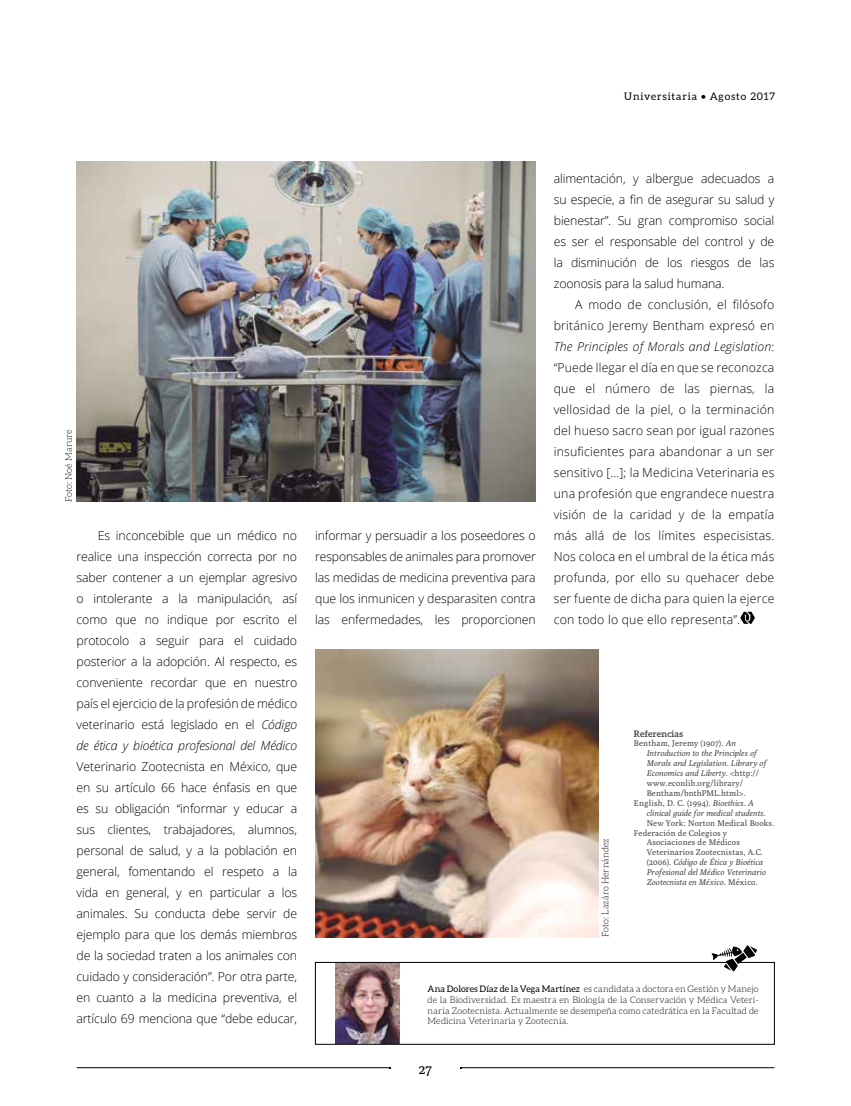
<style>
.page{position:relative;width:851px;height:1106px;background:#fff}
.page>*{position:absolute;margin:0;border:0;box-sizing:border-box;transform-origin:0 0}
.t1{font:14.1px "Poly";color:#000}
.t2{font:300 12.3px/21px "Open Sans";letter-spacing:-.01em;color:#000;text-align:justify}
.t3{font:10.5px "Aleo";letter-spacing:.08em;color:#000}
.t4{font:300 9px/10.8px "Aleo";letter-spacing:.015em;color:#000;text-align:justify}
.t5{font:700 9px "Aleo";letter-spacing:.015em;color:#48484a}
.t6{font:italic 8.25px "Poly";letter-spacing:.015em;color:#48484a}
.t7{font:8.25px "Poly";letter-spacing:.015em;color:#48484a}
.s1{font-style:italic}
.s2{font-style:normal}
.s3{font-weight:400}
</style>
<div class="page">
<img style="left:335px;top:964px;width:64px;height:78px">
<div style="left:315px;top:962px;width:459px;height:82px;border:1px solid #000"></div>
<img style="left:315px;top:649px;width:283px;height:288px">
<img style="left:77px;top:162px;width:458px;height:340px">
<svg style="left:740px;top:611px;width:14px;height:13px"></svg>
<hr style="left:461px;top:1067px;width:313px;height:1px;background:#000">
<hr style="left:77px;top:1067px;width:312px;height:1px;background:#000">
<svg style="left:711px;top:945px;width:46px;height:26px"></svg>
<p class="t3" style="left:624px;top:90px;width:152px">Universitaria • Agosto 2017</p>
<p class="t4" style="left:63px;top:502px;width:74px;rotate:-90deg">Foto: Noé Marure</p>
<p class="t2" style="left:77px;top:524px;width:222px;text-indent:21px">Es inconcebible que un médico no realice una inspección correcta por no saber contener a un ejemplar agresivo o intolerante a la manipulación, así como que no indique por escrito el protocolo a seguir para el cuidado posterior a la adopción. Al respecto, es conveniente recordar que en nuestro país el ejercicio de la profesión de médico veterinario está legislado en el <span class="s1">Código de ética y bioética profesional del Médico</span></p>
<p class="t2" style="left:77px;top:755px;width:222px">Veterinario Zootecnista en México, que en su artículo 66 hace énfasis en que es su obligación “informar y educar a sus clientes, trabajadores, alumnos, personal de salud, y a la población en general, fomentando el respeto a la vida en general, y en particular a los animales. Su conducta debe servir de ejemplo para que los demás miembros de la sociedad traten a los animales con cuidado y consideración”. Por otra parte, en cuanto a la medicina preventiva, el artículo 69 menciona que “debe educar,</p>
<p class="t2" style="left:315px;top:524px;width:222px">informar y persuadir a los poseedores o responsables de animales para promover las medidas de medicina preventiva para que los inmunicen y desparasiten contra las enfermedades, les proporcionen</p>
<p class="t2" style="left:553px;top:167px;width:222px">alimentación, y albergue adecuados a su especie, a fin de asegurar su salud y bienestar”. Su gran compromiso social es ser el responsable del control y de la disminución de los riesgos de las zoonosis para la salud humana.</p>
<p class="t2" style="left:553px;top:293px;width:222px;text-indent:21px">A modo de conclusión, el filósofo británico Jeremy Bentham expresó en <span class="s1">The Principles of Morals and Legislation</span>: “Puede llegar el día en que se reconozca que el número de las piernas, la vellosidad de la piel, o la terminación del hueso sacro sean por igual razones insuficientes para abandonar a un ser sensitivo […]; la Medicina Veterinaria es una profesión que engrandece nuestra visión de la caridad y de la empatía más allá de los límites especisistas.<br>Nos coloca en el umbral de la ética más profunda, por ello su quehacer debe ser fuente de dicha para quien la ejerce con todo lo que ello representa”.</p>
<p class="t4" style="left:599px;top:937px;width:100px;rotate:-90deg">Foto: Lazáro Hernández</p>
<p class="t5" style="left:634px;top:728px;width:51px">Referencias</p>
<p class="t7" style="left:634px;top:739px;width:103px">Bentham, Jeremy (1907). <span class="s1">An</span></p>
<p class="t6" style="left:646px;top:748px;width:112px">Introduction to the Principles of</p>
<p class="t6" style="left:646px;top:758px;width:121px">Morals and Legislation. Library of</p>
<p class="t6" style="left:646px;top:768px;width:114px">Economics and Liberty<span class="s2">. &lt;http://</span></p>
<p class="t7" style="left:646px;top:778px;width:98px">www.econlib.org/library/</p>
<p class="t7" style="left:646px;top:788px;width:100px">Bentham/bnthPML.html&gt;.</p>
<p class="t7" style="left:634px;top:798px;width:121px">English, D. C. (1994). <span class="s1">Bioethics. A</span></p>
<p class="t6" style="left:646px;top:807px;width:121px">clinical guide for medical students<span class="s2">.</span></p>
<p class="t7" style="left:646px;top:818px;width:129px">New York: Norton Medical Books.</p>
<p class="t7" style="left:634px;top:828px;width:95px">Federación de Colegios y</p>
<p class="t7" style="left:646px;top:838px;width:95px">Asociaciones de Médicos</p>
<p class="t7" style="left:646px;top:847px;width:118px">Veterinarios Zootecnistas, A.C.</p>
<p class="t6" style="left:646px;top:857px;width:118px"><span class="s2">(2006).</span> Código de Ética y Bioética</p>
<p class="t6" style="left:646px;top:867px;width:121px">Profesional del Médico Veterinario</p>
<p class="t6" style="left:646px;top:877px;width:112px">Zootecnista en México<span class="s2">. México.</span></p>
<p class="t4" style="left:427px;top:983px;width:332px"><span class="s3">Ana Dolores Díaz de la Vega Martínez</span> es candidata a doctora en Gestión y Manejo de la Biodiversidad. Es maestra en Biología de la Conservación y Médica Veteri&shy;naria Zootecnista. Actualmente se desempeña como catedrática en la Facultad de Medicina Veterinaria y Zootecnia.</p>
<p class="t1" style="left:419px;top:1060px;width:15px">27</p>
</div>
